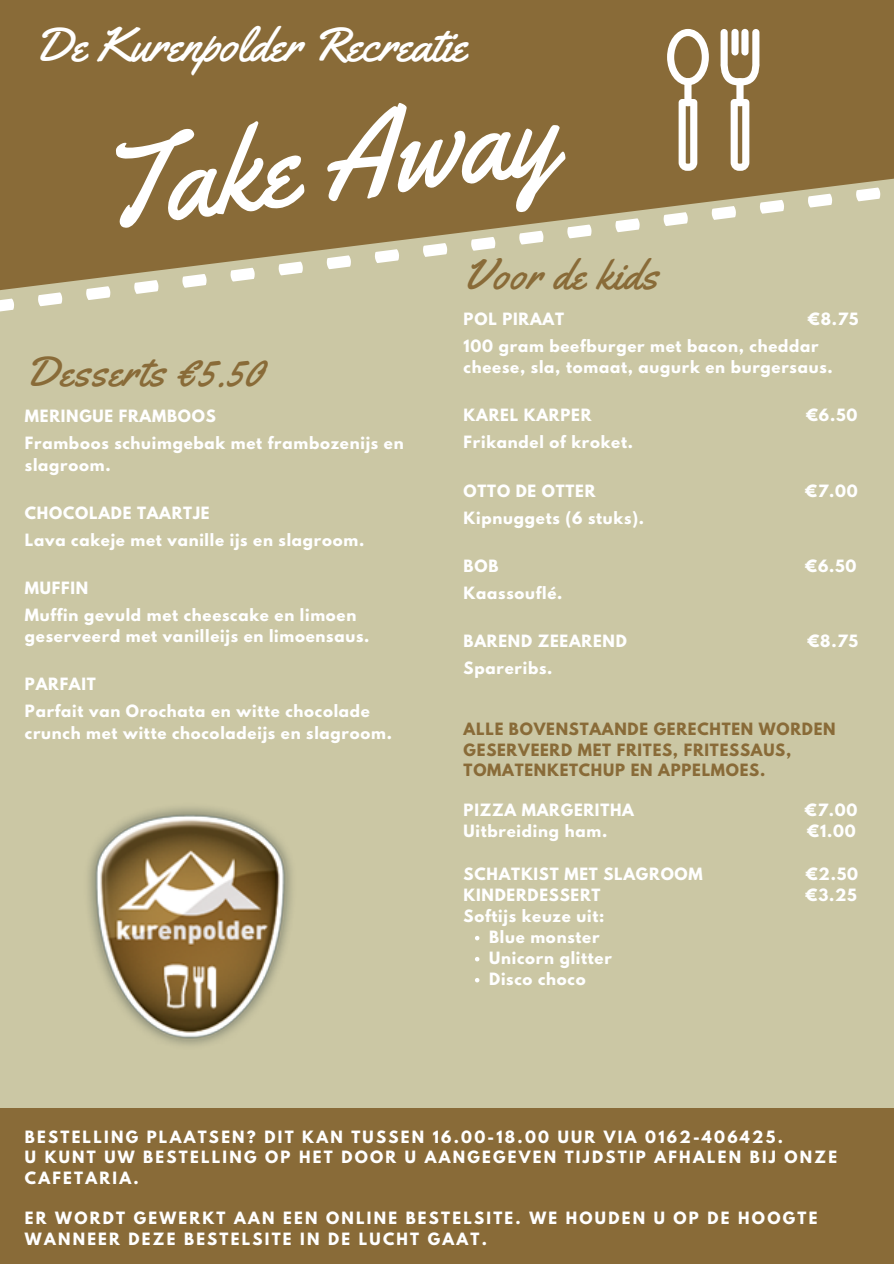
<style>
.page{position:relative;width:894px;height:1264px;background:#fff}
.page>*{position:absolute;margin:0;border:0;box-sizing:border-box;transform-origin:0 0}
.t1{font:121.2px "Yellowtail";color:#fff}
.t2{font:48px "Yellowtail";color:#fff}
.t3{font:42.45px "Yellowtail";letter-spacing:.03em;color:#896b38}
.t4{font:700 15px/27px "League Spartan";letter-spacing:.05em;color:#fff}
.t5{font:700 15px/20.2px "League Spartan";letter-spacing:.15em;color:#fff}
.t6{font:700 15px/20.2px "League Spartan";letter-spacing:.05em;color:#896b38}
</style>
<div class="page">
<div style="left:0;top:0;width:893px;height:1263px;background:#cbc7a4"></div>
<svg style="left:0;top:0;width:893px;height:290px;fill:#896b38"></svg>
<svg style="left:229px;top:261px;width:27px;height:27px"></svg>
<svg style="left:277px;top:255px;width:27px;height:27px"></svg>
<svg style="left:181px;top:267px;width:27px;height:23px"></svg>
<svg style="left:373px;top:242px;width:27px;height:27px"></svg>
<svg style="left:0;top:298px;width:14px;height:14px"></svg>
<svg style="left:421px;top:236px;width:27px;height:27px"></svg>
<svg style="left:37px;top:285px;width:27px;height:22px"></svg>
<svg style="left:85px;top:279px;width:27px;height:21px"></svg>
<svg style="left:133px;top:273px;width:27px;height:21px"></svg>
<svg style="left:325px;top:248px;width:27px;height:28px"></svg>
<svg style="left:710px;top:199px;width:27px;height:27px"></svg>
<svg style="left:758px;top:193px;width:27px;height:27px"></svg>
<svg style="left:806px;top:187px;width:27px;height:27px"></svg>
<svg style="left:854px;top:184px;width:27px;height:24px"></svg>
<svg style="left:662px;top:205px;width:27px;height:27px"></svg>
<svg style="left:517px;top:224px;width:27px;height:27px"></svg>
<svg style="left:565px;top:218px;width:27px;height:27px"></svg>
<svg style="left:469px;top:230px;width:27px;height:27px"></svg>
<svg style="left:614px;top:211px;width:27px;height:28px"></svg>
<svg style="left:719px;top:29px;width:40px;height:56px"></svg>
<div style="left:731px;top:29px;width:7px;height:26px;background:#fff;border-radius:4px"></div>
<div style="left:741px;top:29px;width:7px;height:26px;background:#fff;border-radius:4px"></div>
<svg style="left:730px;top:99px;width:19px;height:72px"></svg>
<div style="left:736px;top:78px;width:7px;height:28px;background:#fff;border-radius:4px"></div>
<svg style="left:678px;top:99px;width:19px;height:72px"></svg>
<div style="left:684px;top:78px;width:7px;height:28px;background:#fff;border-radius:4px"></div>
<svg style="left:667px;top:29px;width:41px;height:56px"></svg>
<div style="left:0;top:1108px;width:893px;height:155px;background:#896b38"></div>
<svg style="left:475px;top:936px;width:4px;height:4px"></svg>
<svg style="left:475px;top:957px;width:4px;height:4px"></svg>
<svg style="left:475px;top:978px;width:4px;height:4px"></svg>
<img style="left:88px;top:807px;width:204px;height:239px">
<h2 class="t2" style="left:34px;top:15px;width:434px">De Kurenpolder Recreatie</h2>
<h1 class="t1" style="left:86px;top:111px;width:463px;rotate:-7deg">Take Away</h1>
<h3 class="t3" style="left:25px;top:345px;width:239px">Desserts €5.50</h3>
<p class="t4" style="left:25px;top:403px;width:380px;line-height:27.8px">MERINGUE FRAMBOOS<br>Framboos schuimgebak met frambozenijs en</p>
<p class="t4" style="left:25px;top:453px;width:87px">slagroom.</p>
<p class="t4" style="left:25px;top:501px;width:341px">CHOCOLADE TAARTJE<br>Lava cakeje met vanille ijs en slagroom.</p>
<p class="t4" style="left:25px;top:576px;width:333px">MUFFIN<br>Muffin gevuld met cheescake en limoen</p>
<p class="t4" style="left:25px;top:624px;width:346px">geserveerd met vanilleijs en limoensaus.</p>
<p class="t4" style="left:25px;top:672px;width:346px">PARFAIT<br>Parfait van Orochata en witte chocolade</p>
<p class="t4" style="left:25px;top:721px;width:368px">crunch met witte chocoladeijs en slagroom.</p>
<h3 class="t3" style="left:463px;top:248px;width:195px">Voor de kids</h3>
<p class="t4" style="left:463px;top:308px;width:396px;text-indent:344px">€8.75<br>100 gram beefburger met bacon, cheddar</p>
<p class="t4" style="left:463px;top:356px;width:370px">cheese, sla, tomaat, augurk en burgersaus.</p>
<p class="t4" style="left:463px;top:404px;width:129px">KAREL KARPER</p>
<p class="t4" style="left:805px;top:404px;width:53px">€6.50</p>
<p class="t4" style="left:463px;top:431px;width:171px">Frikandel of kroket.</p>
<p class="t4" style="left:463px;top:479px;width:133px">OTTO DE OTTER</p>
<p class="t4" style="left:804px;top:479px;width:54px">€7.00</p>
<p class="t4" style="left:463px;top:506px;width:182px">Kipnuggets (6 stuks).</p>
<p class="t4" style="left:463px;top:554px;width:36px">BOB</p>
<p class="t4" style="left:804px;top:554px;width:53px">€6.50</p>
<p class="t4" style="left:463px;top:581px;width:100px">Kaassouflé.</p>
<p class="t4" style="left:463px;top:629px;width:164px">BAREND ZEEAREND</p>
<p class="t4" style="left:806px;top:629px;width:52px">€8.75</p>
<p class="t4" style="left:463px;top:656px;width:90px">Spareribs.</p>
<p class="t4" style="left:463px;top:308px;width:102px">POL PIRAAT</p>
<p class="t6" style="left:463px;top:721px;width:373px">ALLE BOVENSTAANDE GERECHTEN WORDEN<br>GESERVEERD MET FRITES, FRITESSAUS,<br>TOMATENKETCHUP EN APPELMOES.</p>
<p class="t4" style="left:463px;top:798px;width:172px">PIZZA MARGERITHA</p>
<p class="t4" style="left:804px;top:798px;width:54px">€7.00</p>
<p class="t4" style="left:463px;top:819px;width:145px">Uitbreiding ham.</p>
<p class="t4" style="left:806px;top:819px;width:50px">€1.00</p>
<p class="t4" style="left:463px;top:861px;width:240px">SCHATKIST MET SLAGROOM</p>
<p class="t4" style="left:805px;top:861px;width:54px">€2.50</p>
<p class="t4" style="left:463px;top:883px;width:138px">KINDERDESSERT</p>
<p class="t4" style="left:804px;top:883px;width:53px">€3.25</p>
<p class="t4" style="left:463px;top:904px;width:142px">Softijs keuze uit:</p>
<p class="t4" style="left:489px;top:928px;width:124px;line-height:21px">Blue monster<br>Unicorn glitter<br>Disco choco</p>
<p class="t5" style="left:25px;top:1128px;width:813px">BESTELLING PLAATSEN? DIT KAN TUSSEN 16.00-18.00 UUR VIA 0162-406425.<br>U KUNT UW BESTELLING OP HET DOOR U AANGEGEVEN TIJDSTIP AFHALEN BIJ ONZE<br>CAFETARIA.</p>
<p class="t5" style="left:25px;top:1209px;width:793px">ER WORDT GEWERKT AAN EEN ONLINE BESTELSITE. WE HOUDEN U OP DE HOOGTE<br>WANNEER DEZE BESTELSITE IN DE LUCHT GAAT.</p>
</div>
